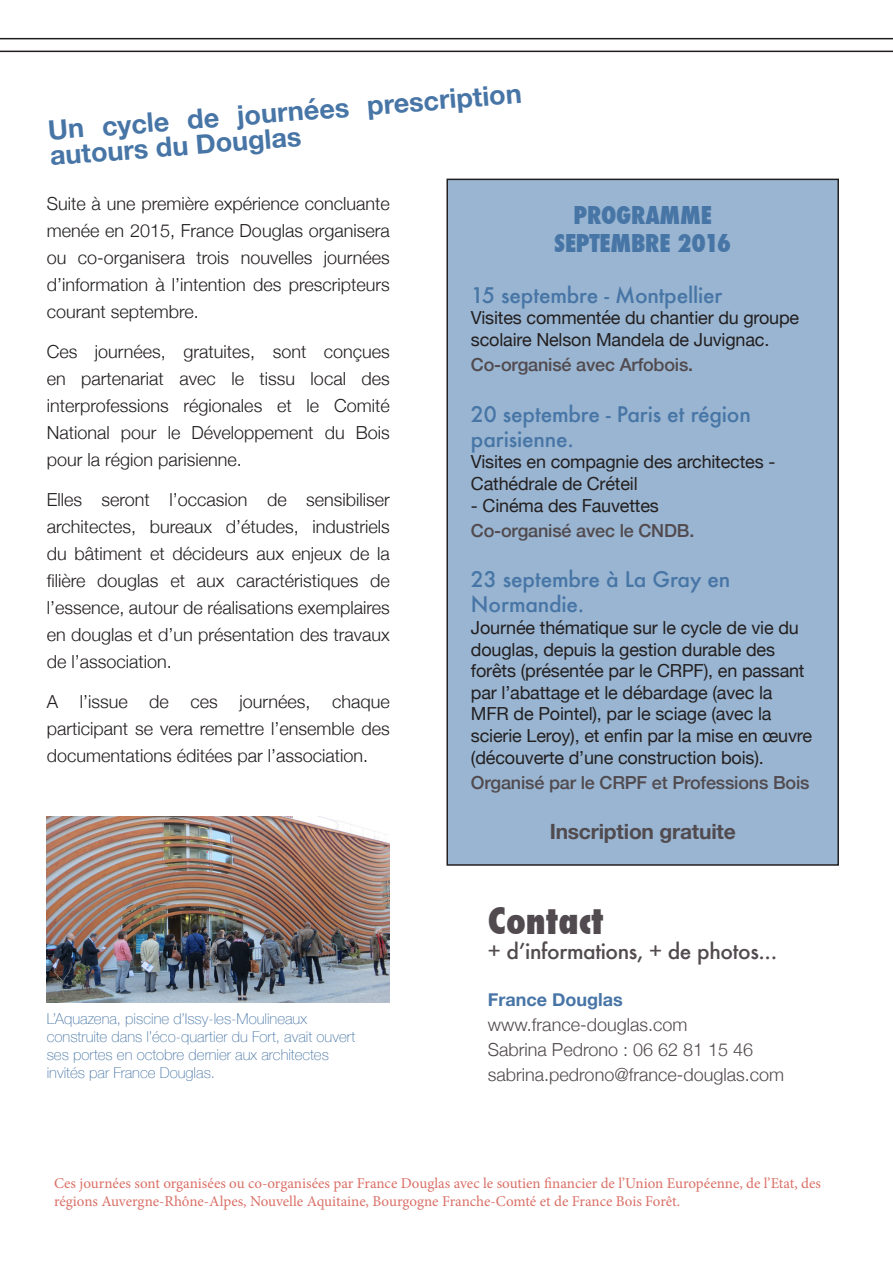
<style>
.page{position:relative;width:893px;height:1263px;background:#fff}
.page>*{position:absolute;margin:0;border:0;box-sizing:border-box;transform-origin:0 0}
.t1{font:800 condensed 36px "Futura";color:#514a4e}
.t2{font:700 27px/24.3px "Helvetica Neue";color:#4775a6}
.t3{font:800 condensed 24px "Futura";letter-spacing:-.01em;color:#4775a6}
.t4{font:500 21px/25.2px "Futura";letter-spacing:-.01em;color:#4775a6}
.t5{font:500 21px "Futura";letter-spacing:-.02em;color:#514a4e}
.t6{font:700 21px "Helvetica Neue";letter-spacing:-.01em;color:#514a4e}
.t7{font:300 18px/27px "Helvetica Neue";color:#231f20;text-align:justify}
.t8{font:18px/21.6px "Helvetica Neue";letter-spacing:-.01em;color:#231f20}
.t9{font:300 18px "Helvetica Neue";color:#514a4e}
.t10{font:500 18px "Helvetica Neue";letter-spacing:-.01em;color:#514a4e}
.t11{font:700 18px "Helvetica Neue";color:#4775a6}
.t12{font:15px/18px "Minion Pro";letter-spacing:-.005em;color:#da7067}
.t13{font:100 15px/18px "Helvetica Neue";color:#4775a6}
</style>
<div class="page">
<svg style="left:0;top:38px;width:893px;height:14px"></svg>
<div style="left:447px;top:179px;width:391px;height:686px;background:#99b5d1"></div>
<div style="left:446px;top:179px;width:393px;height:687px;border:2px solid #231f20"></div>
<img style="left:47px;top:816px;width:343px;height:187px">
<p class="t2" style="left:47px;top:121px;width:477px;rotate:-5deg">Un cycle de journées prescription autours du Douglas</p>
<p class="t7" style="left:47px;top:189px;width:345px">Suite à une première expérience concluante menée en 2015, France Douglas organisera ou co-organisera trois nouvelles journées d’information à l’intention des prescripteurs courant septembre.</p>
<p class="t7" style="left:47px;top:337px;width:345px">Ces journées, gratuites, sont conçues en partenariat avec le tissu local des interprofessions régionales et le Comité National pour le Développement du Bois pour la région parisienne.</p>
<p class="t7" style="left:47px;top:484px;width:345px">Elles seront l’occasion de sensibiliser architectes, bureaux d’études, industriels du bâtiment et décideurs aux enjeux de la filière douglas et aux caractéristiques de l’essence, autour de réalisations exemplaires en douglas et d’un présentation des travaux de l’association.</p>
<p class="t7" style="left:47px;top:686px;width:345px">A l’issue de ces journées, chaque participant se vera remettre l’ensemble des documentations éditées par l’association.</p>
<p class="t13" style="left:47px;top:1009px;width:310px">L’Aquazena, piscine d’Issy-les-Moulineaux construite dans l’éco-quartier du Fort, avait ouvert ses portes en octobre dernier aux architectes invités par France Douglas.</p>
<p class="t3" style="left:574px;top:198px;width:140px">PROGRAMME</p>
<p class="t3" style="left:554px;top:227px;width:178px">SEPTEMBRE 2016</p>
<p class="t4" style="left:471px;top:282px;width:253px">15 septembre - Montpellier</p>
<p class="t8" style="left:471px;top:308px;width:330px">Visites commentée du chantier du groupe scolaire Nelson Mandela de Juvignac.</p>
<p class="t10" style="left:471px;top:350px;width:224px">Co-organisé avec Arfobois.</p>
<p class="t4" style="left:471px;top:401px;width:281px">20 septembre - Paris et région parisienne.</p>
<p class="t8" style="left:471px;top:452px;width:306px">Visites en compagnie des architectes -<br>Cathédrale de Créteil</p>
<p class="t8" style="left:471px;top:495px;width:189px">- Cinéma des Fauvettes</p>
<p class="t10" style="left:471px;top:516px;width:225px">Co-organisé avec le CNDB.</p>
<p class="t4" style="left:471px;top:566px;width:261px">23 septembre à La Gray en<br>Normandie.</p>
<p class="t8" style="left:471px;top:618px;width:343px">Journée thématique sur le cycle de vie du douglas, depuis la gestion durable des forêts (présentée par le CRPF), en passant par l’abattage et le débardage (avec la MFR de Pointel), par le sciage (avec la scierie Leroy), et enfin par la mise en œuvre (découverte d’une construction bois).</p>
<p class="t10" style="left:471px;top:768px;width:340px">Organisé par le CRPF et Professions Bois</p>
<p class="t6" style="left:550px;top:815px;width:188px">Inscription gratuite</p>
<p class="t1" style="left:488px;top:896px;width:117px">Contact</p>
<p class="t5" style="left:488px;top:937px;width:291px">+ d’informations, + de photos...</p>
<p class="t11" style="left:488px;top:985px;width:137px">France Douglas</p>
<p class="t9" style="left:488px;top:1010px;width:201px">www.france-douglas.com</p>
<p class="t9" style="left:488px;top:1035px;width:267px">Sabrina Pedrono : 06 62 81 15 46</p>
<p class="t9" style="left:488px;top:1060px;width:298px">sabrina.pedrono@france-douglas.com</p>
<p class="t12" style="left:54px;top:1174px;width:769px">Ces journées sont organisées ou co-organisées par France Douglas avec le soutien financier de l’Union Européenne, de l’Etat, des régions Auvergne-Rhône-Alpes, Nouvelle Aquitaine, Bourgogne Franche-Comté et de France Bois Forêt.</p>
</div>
